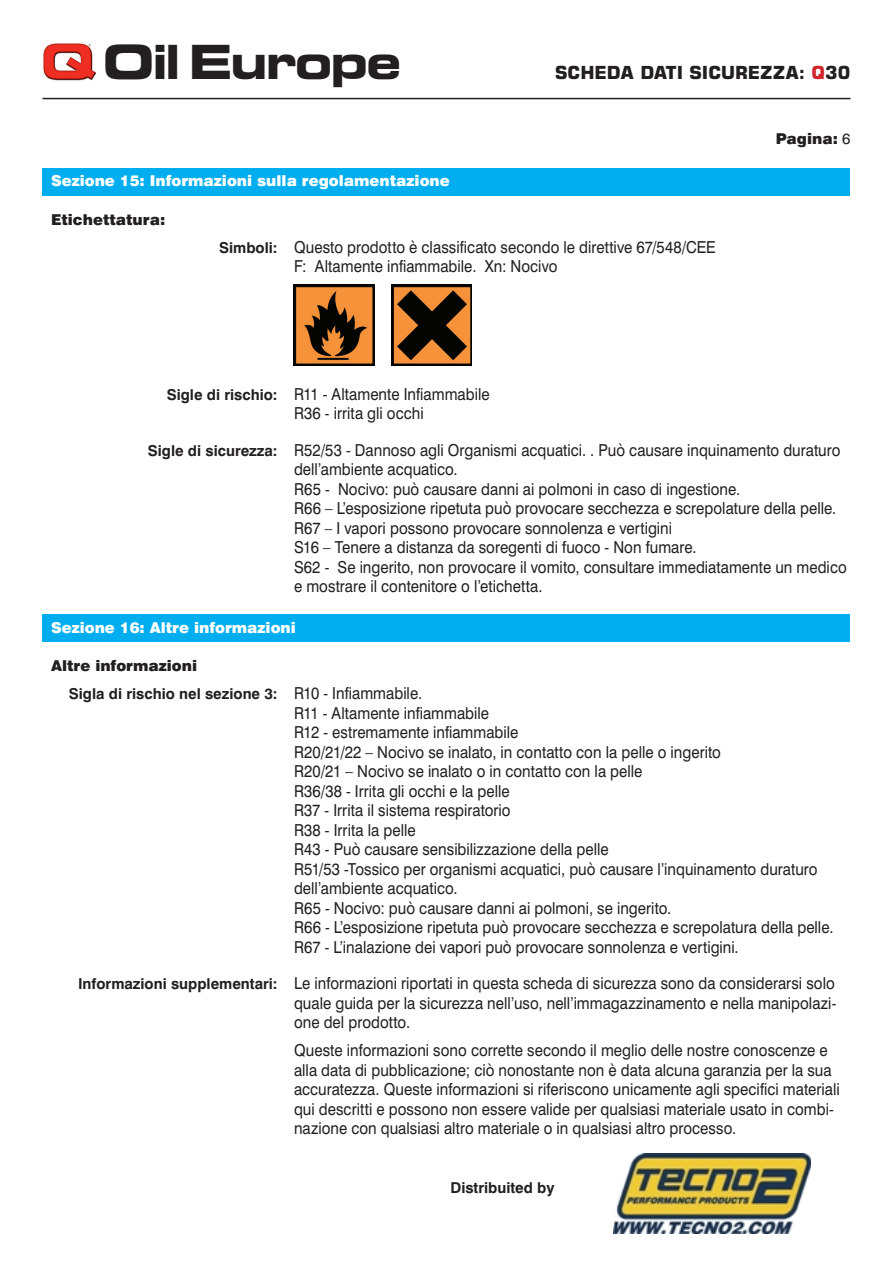
<style>
.page{position:relative;width:893px;height:1263px;background:#fff}
.page>*{position:absolute;margin:0;border:0;box-sizing:border-box;transform-origin:0 0}
.t1{font:700 expanded 46.95px "Square 721 BT";letter-spacing:-.05em;color:#231f20}
.t2{font:700 18px "Square 721 BT";color:#231f20}
.t3{font:16.5px/19.5px "Swiss 721 BT";letter-spacing:.005em;color:#231f20;scale:.91 1}
.t4{font:700 15px/28px "Swiss 721 BT";color:#231f20}
.t5{font:900 15px "Swiss 721 BT";color:#fff}
.t6{font:900 15px "Swiss 721 BT";color:#231f20}
.s1{color:#d1232a}
.s2{font-weight:400}
.s3{font-weight:700;font-size:15px}
.s4{font-weight:900}
.s5{font-weight:400;font-size:16.5px}
</style>
<div class="page">
<div style="left:43px;top:168px;width:807px;height:28px;background:#00aeef"></div>
<div style="left:43px;top:614px;width:807px;height:28px;background:#00aeef"></div>
<img style="left:43px;top:43px;width:53px;height:38px">
<hr style="left:43px;top:98px;width:807px;height:1px;background:#231f20">
<img style="left:293px;top:285px;width:81px;height:81px">
<img style="left:391px;top:285px;width:81px;height:81px">
<img style="left:613px;top:1153px;width:197px;height:80px">
<h1 class="t1" style="left:103px;top:34px;width:300px">Oil Europe</h1>
<p class="t5" style="left:51px;top:172px;width:400px">Sezione 15: Informazioni sulla regolamentazione</p>
<p class="t6" style="left:51px;top:210px;width:116px">Etichettatura:</p>
<p class="t2" style="left:555px;top:62px;width:297px">SCHEDA DATI SICUREZZA: <span class="s1">Q</span>30</p>
<p class="t6" style="left:776px;top:130px;width:76px">Pagina: <span class="s2">6</span></p>
<p class="t3" style="left:294px;top:237px;width:465px;text-indent:-75px"><span class="s3">Simboli:</span> Questo prodotto è classificato secondo le direttive 67/548/CEE<br>F: Altamente infiammabile. Xn: Nocivo</p>
<p class="t3" style="left:294px;top:384px;width:216px;text-indent:-127px"><span class="s3">Sigle di rischio:</span> R11 - Altamente Infiammabile<br>R36 - irrita gli occhi</p>
<p class="t3" style="left:294px;top:440px;width:609px;text-indent:-146px"><span class="s3">Sigle di sicurezza:</span> R52/53 - Dannoso agli Organismi acquatici. . Può causare inquinamento duraturo dell’ambiente acquatico.<br>R65 - Nocivo: può causare danni ai polmoni in caso di ingestione.<br>R66 – L’esposizione ripetuta può provocare secchezza e screpolature della pelle.<br>R67 – I vapori possono provocare sonnolenza e vertigini<br>S16 – Tenere a distanza da soregenti di fuoco - Non fumare.<br>S62 - Se ingerito, non provocare il vomito, consultare immediatamente un medico e mostrare il contenitore o l’etichetta.</p>
<p class="t5" style="left:51px;top:618px;width:246px">Sezione 16: Altre informazioni</p>
<p class="t4" style="left:69px;top:652px;width:355px;text-indent:-18px"><span class="s4">Altre informazioni<br></span>Sigla di rischio nel sezione 3: <span class="s5">R10 - Infiammabile.</span></p>
<p class="t3" style="left:294px;top:703px;width:594px">R11 - Altamente infiammabile<br>R12 - estremamente infiammabile<br>R20/21/22 – Nocivo se inalato, in contatto con la pelle o ingerito<br>R20/21 – Nocivo se inalato o in contatto con la pelle<br>R36/38 - Irrita gli occhi e la pelle<br>R37 - Irrita il sistema respiratorio<br>R38 - Irrita la pelle<br>R43 - Può causare sensibilizzazione della pelle<br>R51/53 -Tossico per organismi acquatici, può causare l’inquinamento duraturo dell’ambiente acquatico.<br>R65 - Nocivo: può causare danni ai polmoni, se ingerito.<br>R66 - L’esposizione ripetuta può provocare secchezza e screpolatura della pelle.<br>R67 - L’inalazione dei vapori può provocare sonnolenza e vertigini.</p>
<p class="t3" style="left:294px;top:973px;width:597px;text-align:justify;text-indent:-216px"><span class="s3">Informazioni supplementari:</span> Le informazioni riportati in questa scheda di sicurezza sono da considerarsi solo quale guida per la sicurezza nell’uso, nell’immagazzinamento e nella manipolazi&shy;one del prodotto.</p>
<p class="t3" style="left:294px;top:1040px;width:601px">Queste informazioni sono corrette secondo il meglio delle nostre conoscenze e alla data di pubblicazione; ciò nonostante non è data alcuna garanzia per la sua accuratezza. Queste informazioni si riferiscono unicamente agli specifici materiali qui descritti e possono non essere valide per qualsiasi materiale usato in combi&shy;nazione con qualsiasi altro materiale o in qualsiasi altro processo.</p>
<p class="t4" style="left:450px;top:1173px;width:106px">Distribuited by</p>
</div>
